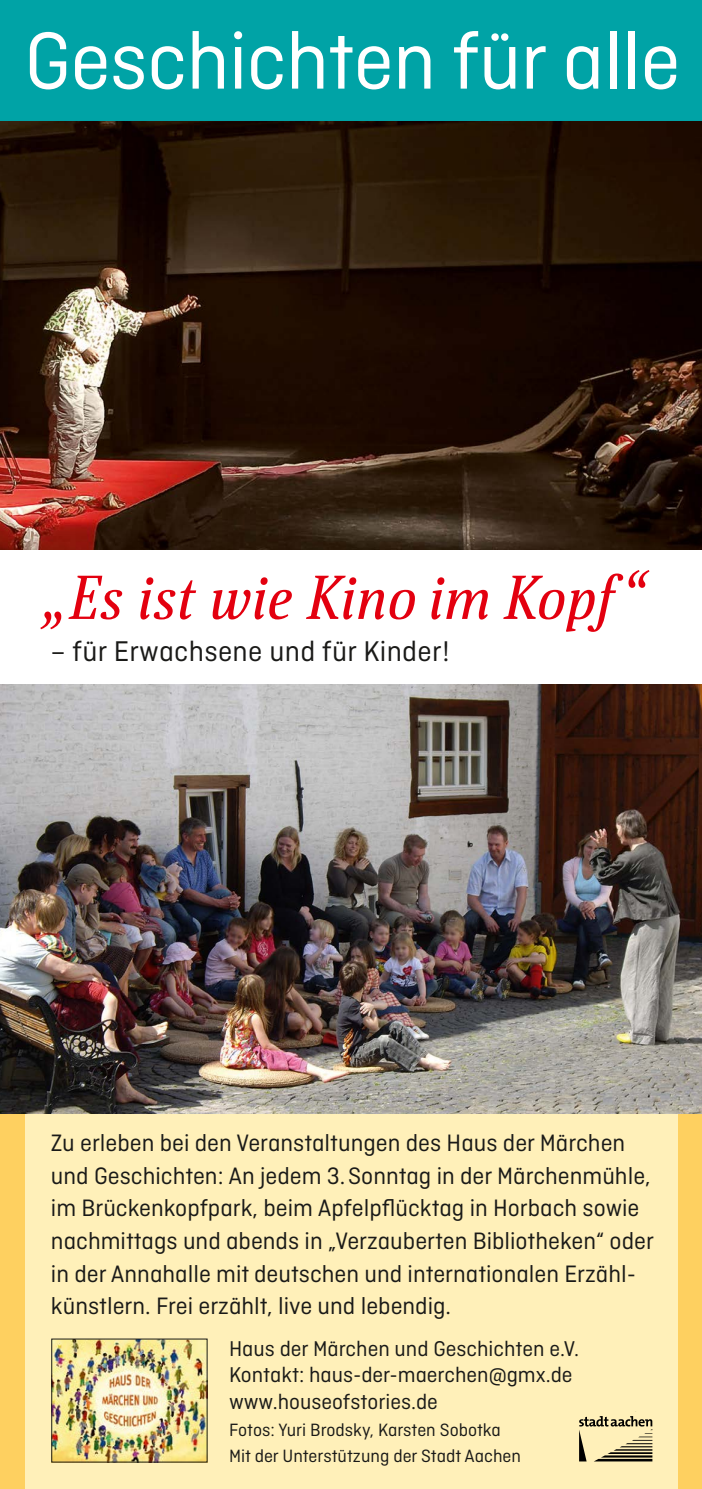
<style>
.page{position:relative;width:702px;height:1489px;background:#fff}
.page>*{position:absolute;margin:0;border:0;box-sizing:border-box;transform-origin:0 0}
.t1{font:85px "Ciutadella";letter-spacing:-.01em;color:#fff}
.t2{font:italic 62.5px "Floris SP";letter-spacing:.02em;color:#e3000f}
.t3{font:30px "Ciutadella";letter-spacing:.01em;color:#1a1a18}
.t4{font:25px/32.5px "Ciutadella";color:#1a1a18}
.t5{font:22.5px/26.8px "Ciutadella";color:#1a1a18}
.t6{font:18.75px/26.8px "Ciutadella";color:#1a1a18}
</style>
<div class="page">
<img style="left:0;top:120px;width:702px;height:429px">
<div style="left:0;top:1056px;width:702px;height:432px;background:#fed060"></div>
<div style="left:25px;top:999px;width:652px;height:489px;background:#fff0b9"></div>
<img style="left:53px;top:1340px;width:152px;height:120px">
<div style="left:0;top:0;width:702px;height:120px;background:#00a3a6"></div>
<svg style="left:579px;top:1416px;width:73px;height:45px"></svg>
<img style="left:0;top:684px;width:702px;height:429px">
<h1 class="t1" style="left:24px;top:14px;width:657px">Geschichten für alle</h1>
<h2 class="t2" style="left:44px;top:562px;width:602px">„Es ist wie Kino im Kopf“</h2>
<p class="t3" style="left:50px;top:635px;width:400px">– für Erwachsene und für Kinder!</p>
<p class="t4" style="left:51px;top:1126px;width:604px">Zu erleben bei den Veranstaltungen des Haus der Märchen und Geschichten: An jedem 3. Sonntag in der Märchenmühle, im Brückenkopfpark, beim Apfelpflücktag in Horbach sowie nachmittags und abends in „Verzauberten Bibliotheken“ oder in der Annahalle mit deutschen und internationalen Erzähl&shy;künstlern. Frei erzählt, live und lebendig.</p>
<p class="t5" style="left:229px;top:1334px;width:351px">Haus der Märchen und Geschichten e.V.<br>Kontakt: haus-der-maerchen@gmx.de www.houseofstories.de</p>
<p class="t6" style="left:229px;top:1415px;width:293px">Fotos: Yuri Brodsky, Karsten Sobotka<br>Mit der Unterstützung der Stadt Aachen</p>
</div>
